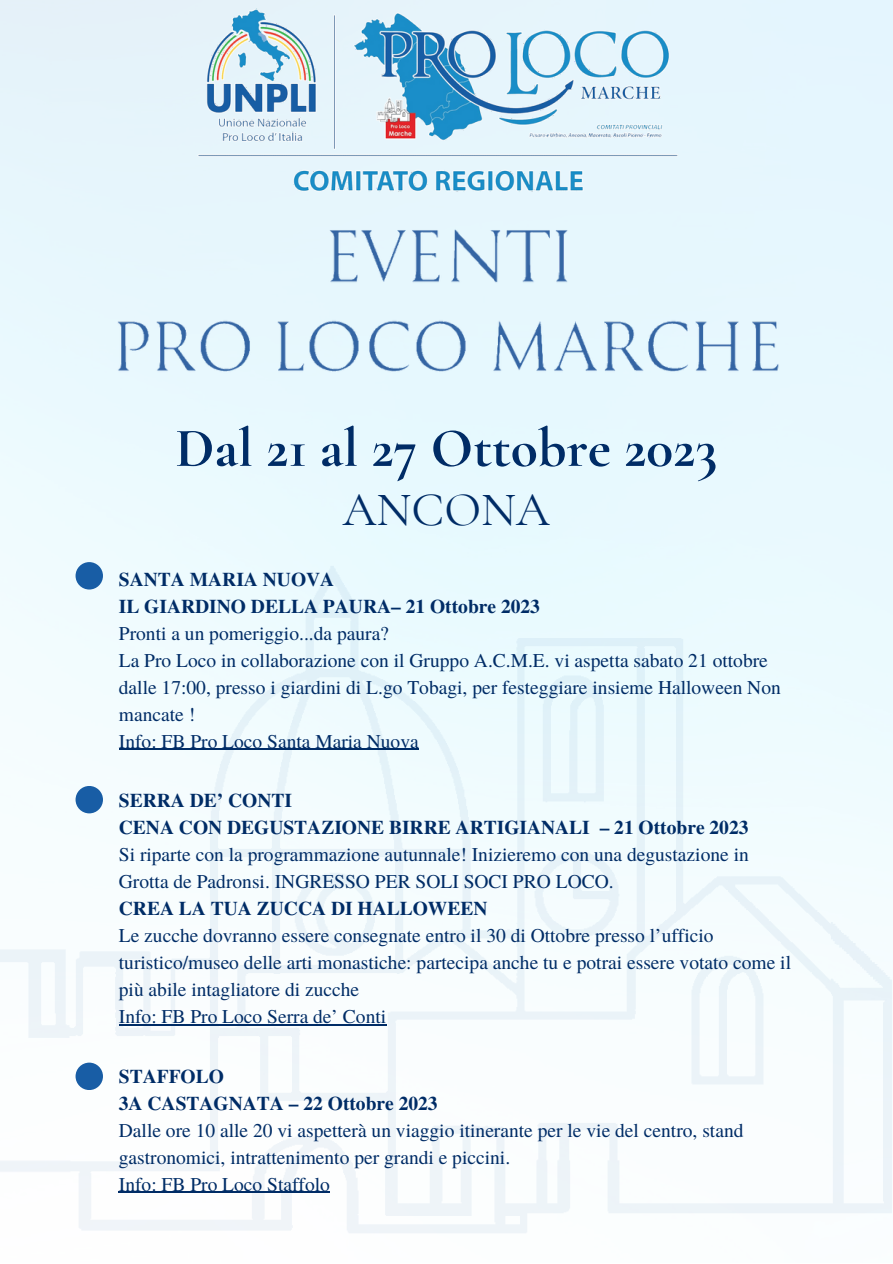
<style>
.page{position:relative;width:893px;height:1264px;background:#fff}
.page>*{position:absolute;margin:0;border:0;box-sizing:border-box;transform-origin:0 0}
.t1{font:700 55.65px "Cormorant Garamond";color:#002c66}
.t2{font:48px "Cormorant Garamond";color:#002c66}
.t3{font:19.5px/27px "Te X Gyre Termes";color:#002c66}
.t4{font:700 19.5px "Te X Gyre Termes";color:#002c66}
</style>
<div class="page">
<img style="left:190px;top:0;width:512px;height:200px">
<img style="left:0;top:539px;width:892px;height:723px">
<hr style="left:119px;top:748px;width:300px;height:2px;background:#002c66">
<hr style="left:119px;top:1024px;width:267px;height:1px;background:#002c66">
<hr style="left:119px;top:1191px;width:211px;height:1px;background:#002c66">
<img style="left:317px;top:223px;width:258px;height:69px">
<img style="left:112px;top:315px;width:668px;height:66px">
<div style="left:75px;top:562px;width:28px;height:27px;background:#185da5;border-radius:50%"></div>
<div style="left:75px;top:786px;width:28px;height:27px;background:#185da5;border-radius:50%"></div>
<div style="left:75px;top:1062px;width:28px;height:28px;background:#185da5;border-radius:50%"></div>
<p class="t1" style="left:175px;top:414px;width:543px">Dal 21 al 27 Ottobre 2023</p>
<p class="t2" style="left:343px;top:481px;width:208px">ANCONA</p>
<p class="t4" style="left:119px;top:564px;width:217px">SANTA MARIA NUOVA</p>
<p class="t4" style="left:119px;top:591px;width:422px">IL GIARDINO DELLA PAURA– 21 Ottobre 2023</p>
<p class="t3" style="left:119px;top:618px;width:271px">Pronti a un pomeriggio...da paura?</p>
<p class="t3" style="left:119px;top:645px;width:663px">La Pro Loco in collaborazione con il Gruppo A.C.M.E. vi aspetta sabato 21 ottobre dalle 17:00, presso i giardini di L.go Tobagi, per festeggiare insieme Halloween Non mancate !</p>
<p class="t3" style="left:119px;top:726px;width:301px">Info: FB Pro Loco Santa Maria Nuova</p>
<p class="t4" style="left:119px;top:785px;width:175px">SERRA DE’ CONTI</p>
<p class="t4" style="left:119px;top:812px;width:631px">CENA CON DEGUSTAZIONE BIRRE ARTIGIANALI – 21 Ottobre 2023</p>
<p class="t3" style="left:119px;top:840px;width:631px">Si riparte con la programmazione autunnale! Inizieremo con una degustazione in<br>Grotta de Padronsi. INGRESSO PER SOLI SOCI PRO LOCO.</p>
<p class="t4" style="left:119px;top:893px;width:370px">CREA LA TUA ZUCCA DI HALLOWEEN</p>
<p class="t3" style="left:119px;top:921px;width:673px">Le zucche dovranno essere consegnate entro il 30 di Ottobre presso l’ufficio turistico/museo delle arti monastiche: partecipa anche tu e potrai essere votato come il più abile intagliatore di zucche</p>
<p class="t3" style="left:119px;top:1002px;width:269px">Info: FB Pro Loco Serra de’ Conti</p>
<p class="t4" style="left:119px;top:1060px;width:106px">STAFFOLO</p>
<p class="t4" style="left:119px;top:1087px;width:320px">3A CASTAGNATA – 22 Ottobre 2023</p>
<p class="t3" style="left:119px;top:1115px;width:626px">Dalle ore 10 alle 20 vi aspetterà un viaggio itinerante per le vie del centro, stand gastronomici, intrattenimento per grandi e piccini.</p>
<p class="t3" style="left:119px;top:1169px;width:212px">Info: FB Pro Loco Staffolo</p>
</div>
